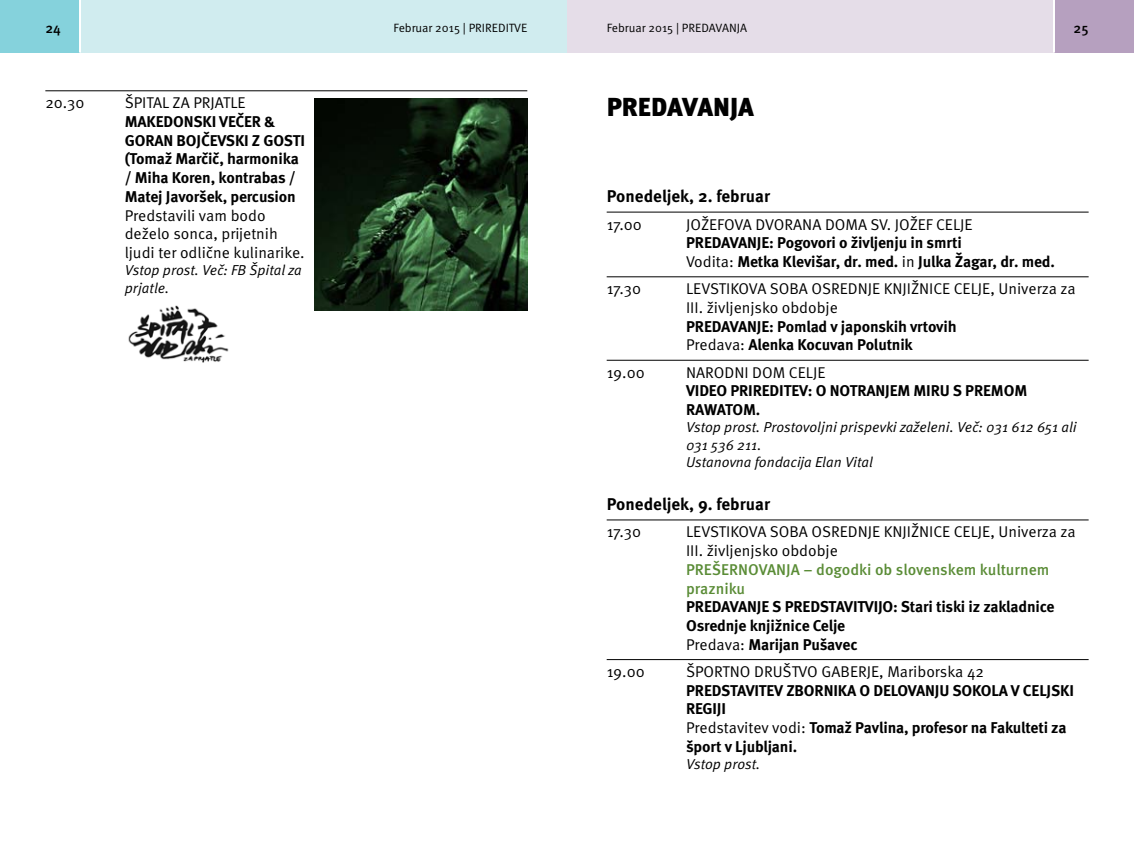
<style>
.page{position:relative;width:1134px;height:851px;background:#fff}
.page>*{position:absolute;margin:0;border:0;box-sizing:border-box;transform-origin:0 0}
.t1{font:900 26px "Meta Pro";color:#000}
.t2{font:700 17px "Meta Pro";color:#000}
.t3{font:700 15.6px/18.8px "Meta Pro";letter-spacing:-.01em;color:#000}
.t4{font:15.6px/18.8px "Meta Pro";color:#000}
.t5{font:500 15.6px/18.8px "Meta Pro";color:#5a8c36}
.t6{font:italic 14.4px/17.2px "Meta Pro";color:#000}
.t7{font:500 14px "Meta Pro";color:#000}
.t8{font:12px "Meta Pro";color:#000}
.s1{font-weight:400}
</style>
<div class="page">
<div style="left:0;top:0;width:567px;height:53px;background:#d0ecef"></div>
<div style="left:0;top:0;width:79px;height:53px;background:#85d2dc"></div>
<div style="left:567px;top:0;width:567px;height:53px;background:#e5dde8"></div>
<div style="left:1054px;top:0;width:80px;height:53px;background:#b6a0bf"></div>
<hr style="left:79px;top:0;width:2px;height:53px;background:#fff">
<hr style="left:1053px;top:0;width:2px;height:53px;background:#fff">
<hr style="left:45px;top:90px;width:482px;height:1px;background:#000">
<img style="left:128px;top:305px;width:101px;height:57px">
<img style="left:315px;top:98px;width:212px;height:212px">
<hr style="left:607px;top:212px;width:482px;height:1px;background:#000">
<hr style="left:607px;top:276px;width:482px;height:1px;background:#000">
<hr style="left:607px;top:360px;width:482px;height:1px;background:#000">
<hr style="left:607px;top:519px;width:482px;height:1px;background:#000">
<hr style="left:607px;top:659px;width:482px;height:1px;background:#000">
<p class="t7" style="left:45px;top:20px;width:17px">24</p>
<p class="t8" style="left:393px;top:20px;width:135px">Februar 2015 | PRIREDITVE</p>
<p class="t8" style="left:607px;top:20px;width:142px">Februar 2015 | PREDAVANJA</p>
<p class="t7" style="left:1074px;top:20px;width:16px">25</p>
<p class="t4" style="left:45px;top:94px;width:41px">20.30</p>
<p class="t4" style="left:125px;top:94px;width:122px">ŠPITAL ZA PRJATLE</p>
<p class="t3" style="left:125px;top:113px;width:182px">MAKEDONSKI VEČER &amp;<br>GORAN BOJČEVSKI Z GOSTI (Tomaž Marčič, harmonika / Miha Koren, kontrabas /<br>Matej Javoršek, percusion</p>
<p class="t4" style="left:125px;top:206px;width:181px">Predstavili vam bodo deželo sonca, prijetnih ljudi ter odlične kulinarike.</p>
<p class="t6" style="left:125px;top:262px;width:179px">Vstop prost. Več: FB Špital za prjatle.</p>
<h1 class="t1" style="left:607px;top:91px;width:149px">PREDAVANJA</h1>
<p class="t2" style="left:607px;top:185px;width:165px">Ponedeljek, 2. februar</p>
<p class="t4" style="left:607px;top:215px;width:37px">17.00</p>
<p class="t4" style="left:686px;top:215px;width:288px">JOŽEFOVA DVORANA DOMA SV. JOŽEF CELJE</p>
<p class="t3" style="left:686px;top:234px;width:370px">PREDAVANJE: Pogovori o življenju in smrti<br><span class="s1">Vodita:</span> Metka Klevišar, dr. med. <span class="s1">in</span> Julka Žagar, dr. med.</p>
<p class="t4" style="left:607px;top:280px;width:36px">17.30</p>
<p class="t4" style="left:686px;top:280px;width:391px">LEVSTIKOVA SOBA OSREDNJE KNJIŽNICE CELJE, Univerza za<br>III. življenjsko obdobje</p>
<p class="t3" style="left:686px;top:317px;width:272px">PREDAVANJE: Pomlad v japonskih vrtovih<br><span class="s1">Predava:</span> Alenka Kocuvan Polutnik</p>
<p class="t4" style="left:607px;top:363px;width:40px">19.00</p>
<p class="t4" style="left:686px;top:363px;width:141px">NARODNI DOM CELJE</p>
<p class="t3" style="left:686px;top:382px;width:343px">VIDEO PRIREDITEV: O NOTRANJEM MIRU S PREMOM<br>RAWATOM.</p>
<p class="t6" style="left:686px;top:419px;width:392px">Vstop prost. Prostovoljni prispevki zaželeni. Več: 031 612 651 ali<br>031 536 211.<br>Ustanovna fondacija Elan Vital</p>
<p class="t2" style="left:607px;top:493px;width:165px">Ponedeljek, 9. februar</p>
<p class="t4" style="left:607px;top:523px;width:36px">17.30</p>
<p class="t4" style="left:686px;top:523px;width:391px">LEVSTIKOVA SOBA OSREDNJE KNJIŽNICE CELJE, Univerza za<br>III. življenjsko obdobje</p>
<p class="t5" style="left:686px;top:560px;width:365px">PREŠERNOVANJA – dogodki ob slovenskem kulturnem prazniku</p>
<p class="t3" style="left:686px;top:598px;width:370px">PREDAVANJE S PREDSTAVITVIJO: Stari tiski iz zakladnice<br>Osrednje knjižnice Celje<br><span class="s1">Predava:</span> Marijan Pušavec</p>
<p class="t4" style="left:607px;top:662px;width:40px">19.00</p>
<p class="t4" style="left:686px;top:662px;width:300px">ŠPORTNO DRUŠTVO GABERJE, Mariborska 42</p>
<p class="t3" style="left:686px;top:681px;width:389px">PREDSTAVITEV ZBORNIKA O DELOVANJU SOKOLA V CELJSKI REGIJI<br><span class="s1">Predstavitev vodi:</span> Tomaž Pavlina, profesor na Fakulteti za šport v Ljubljani.</p>
<p class="t6" style="left:686px;top:756px;width:76px">Vstop prost.</p>
</div>
